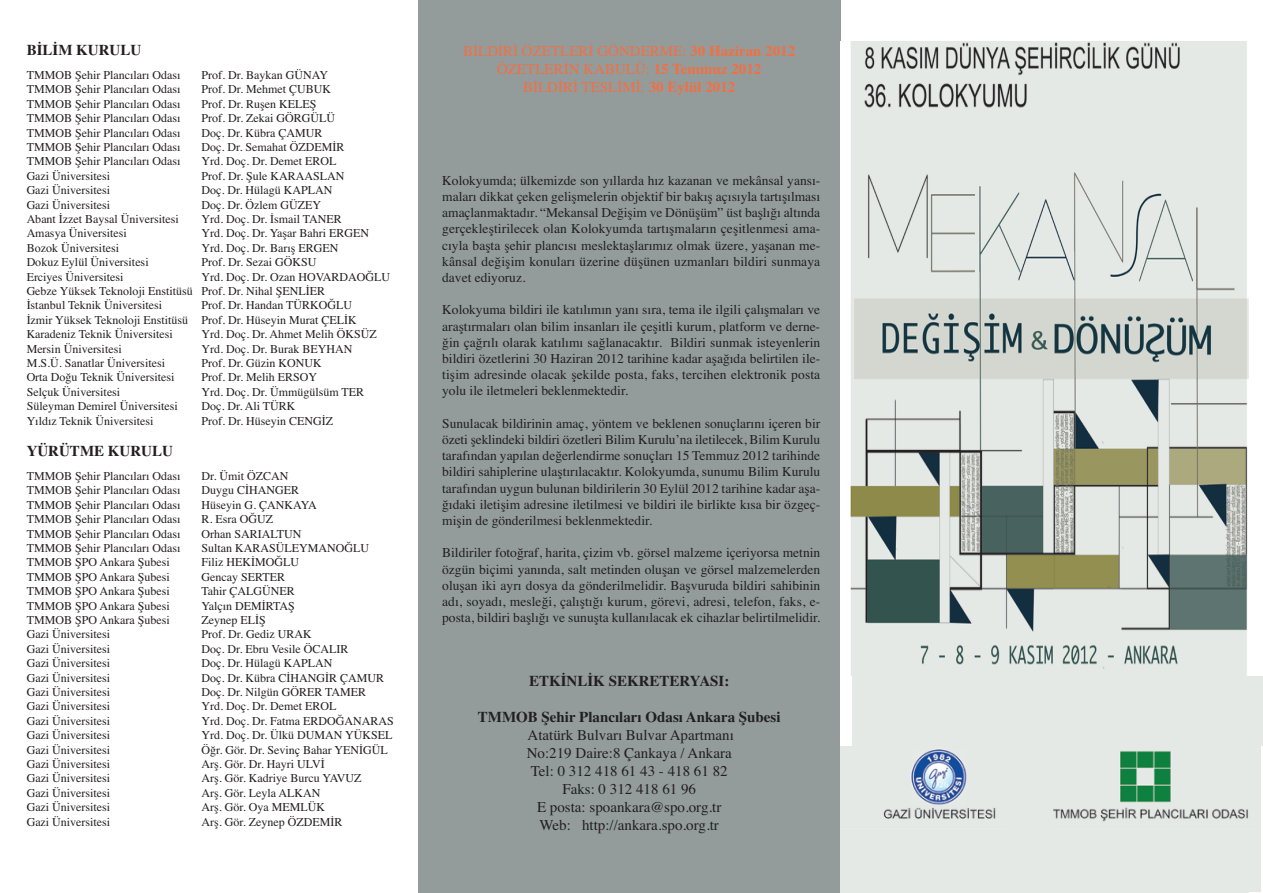
<style>
.page{position:relative;width:1263px;height:893px;background:#fff}
.page>*{position:absolute;margin:0;border:0;box-sizing:border-box;transform-origin:0 0}
.t1{font:15px/18px "Times";color:#231f20;text-align:center}
.t2{font:15px/18px "Times";color:#f36f42;text-align:center}
.t3{font:700 15px "Times";color:#231f20}
.t4{font:13.5px/16.2px "Times";color:#231f20;text-align:justify}
.t5{font:12px/14.4px "Times";color:#231f20}
.s1{font-weight:700}
</style>
<div class="page">
<div style="left:418px;top:0;width:422px;height:893px;background:#939c9b"></div>
<img style="left:850px;top:42px;width:399px;height:851px">
<img style="left:1048px;top:745px;width:213px;height:146px">
<img style="left:840px;top:745px;width:166px;height:148px">
<div style="left:1006px;top:745px;width:42px;height:148px;background:#e5e9e6"></div>
<div style="left:840px;top:676px;width:423px;height:69px;background:#e5e9e6"></div>
<p class="t3" style="left:27px;top:41px;width:116px">BİLİM KURULU</p>
<p class="t5" style="left:27px;top:68px;width:155px">TMMOB Şehir Plancıları Odası</p>
<p class="t5" style="left:201px;top:68px;width:128px">Prof. Dr. Baykan GÜNAY</p>
<p class="t5" style="left:27px;top:82px;width:155px">TMMOB Şehir Plancıları Odası</p>
<p class="t5" style="left:201px;top:82px;width:131px">Prof. Dr. Mehmet ÇUBUK</p>
<p class="t5" style="left:27px;top:96px;width:155px">TMMOB Şehir Plancıları Odası</p>
<p class="t5" style="left:201px;top:96px;width:117px">Prof. Dr. Ruşen KELEŞ</p>
<p class="t5" style="left:27px;top:111px;width:155px">TMMOB Şehir Plancıları Odası</p>
<p class="t5" style="left:201px;top:111px;width:135px">Prof. Dr. Zekai GÖRGÜLÜ</p>
<p class="t5" style="left:27px;top:125px;width:155px">TMMOB Şehir Plancıları Odası</p>
<p class="t5" style="left:201px;top:125px;width:122px">Doç. Dr. Kübra ÇAMUR</p>
<p class="t5" style="left:27px;top:140px;width:155px">TMMOB Şehir Plancıları Odası</p>
<p class="t5" style="left:201px;top:140px;width:144px">Doç. Dr. Semahat ÖZDEMİR</p>
<p class="t5" style="left:27px;top:154px;width:155px">TMMOB Şehir Plancıları Odası</p>
<p class="t5" style="left:201px;top:154px;width:136px">Yrd. Doç. Dr. Demet EROL</p>
<p class="t5" style="left:27px;top:168px;width:85px">Gazi Üniversitesi</p>
<p class="t5" style="left:201px;top:168px;width:144px">Prof. Dr. Şule KARAASLAN</p>
<p class="t5" style="left:27px;top:183px;width:85px">Gazi Üniversitesi</p>
<p class="t5" style="left:201px;top:183px;width:132px">Doç. Dr. Hülagü KAPLAN</p>
<p class="t5" style="left:27px;top:197px;width:85px">Gazi Üniversitesi</p>
<p class="t5" style="left:201px;top:197px;width:121px">Doç. Dr. Özlem GÜZEY</p>
<p class="t5" style="left:27px;top:212px;width:154px">Abant İzzet Baysal Üniversitesi</p>
<p class="t5" style="left:201px;top:212px;width:142px">Yrd. Doç. Dr. İsmail TANER</p>
<p class="t5" style="left:27px;top:226px;width:102px">Amasya Üniversitesi</p>
<p class="t5" style="left:201px;top:226px;width:169px">Yrd. Doç. Dr. Yaşar Bahri ERGEN</p>
<p class="t5" style="left:27px;top:240px;width:94px">Bozok Üniversitesi</p>
<p class="t5" style="left:201px;top:240px;width:138px">Yrd. Doç. Dr. Barış ERGEN</p>
<p class="t5" style="left:27px;top:255px;width:123px">Dokuz Eylül Üniversitesi</p>
<p class="t5" style="left:201px;top:255px;width:116px">Prof. Dr. Sezai GÖKSU</p>
<p class="t5" style="left:27px;top:269px;width:98px">Erciyes Üniversitesi</p>
<p class="t5" style="left:27px;top:269px;width:365px;text-indent:175px">Yrd. Doç. Dr. Ozan HOVARDAOĞLU<br>Gebze Yüksek Teknoloji Enstitüsü Prof. Dr. Nihal ŞENLİER<br>İstanbul Teknik Üniversitesi</p>
<p class="t5" style="left:27px;top:298px;width:332px;text-indent:175px">Prof. Dr. Handan TÜRKOĞLU<br>İzmir Yüksek Teknoloji Enstitüsü Prof. Dr. Hüseyin Murat ÇELİK<br>Karadeniz Teknik Üniversitesi</p>
<p class="t5" style="left:201px;top:327px;width:177px">Yrd. Doç. Dr. Ahmet Melih ÖKSÜZ</p>
<p class="t5" style="left:27px;top:341px;width:96px">Mersin Üniversitesi</p>
<p class="t5" style="left:201px;top:341px;width:152px">Yrd. Doç. Dr. Burak BEYHAN</p>
<p class="t5" style="left:27px;top:356px;width:140px">M.S.Ü. Sanatlar Üniversitesi</p>
<p class="t5" style="left:201px;top:356px;width:122px">Prof. Dr. Güzin KONUK</p>
<p class="t5" style="left:27px;top:370px;width:149px">Orta Doğu Teknik Üniversitesi</p>
<p class="t5" style="left:201px;top:370px;width:117px">Prof. Dr. Melih ERSOY</p>
<p class="t5" style="left:27px;top:384px;width:95px">Selçuk Üniversitesi</p>
<p class="t5" style="left:201px;top:384px;width:164px">Yrd. Doç. Dr. Ümmügülsüm TER</p>
<p class="t5" style="left:27px;top:399px;width:153px">Süleyman Demirel Üniversitesi</p>
<p class="t5" style="left:201px;top:399px;width:96px">Doç. Dr. Ali TÜRK</p>
<p class="t5" style="left:27px;top:413px;width:128px">Yıldız Teknik Üniversitesi</p>
<p class="t5" style="left:201px;top:413px;width:133px">Prof. Dr. Hüseyin CENGİZ</p>
<p class="t3" style="left:27px;top:442px;width:148px">YÜRÜTME KURULU</p>
<p class="t5" style="left:27px;top:469px;width:155px">TMMOB Şehir Plancıları Odası</p>
<p class="t5" style="left:201px;top:469px;width:89px">Dr. Ümit ÖZCAN</p>
<p class="t5" style="left:27px;top:483px;width:155px">TMMOB Şehir Plancıları Odası</p>
<p class="t5" style="left:201px;top:483px;width:99px">Duygu CİHANGER</p>
<p class="t5" style="left:27px;top:497px;width:155px">TMMOB Şehir Plancıları Odası</p>
<p class="t5" style="left:201px;top:497px;width:117px">Hüseyin G. ÇANKAYA</p>
<p class="t5" style="left:27px;top:512px;width:155px">TMMOB Şehir Plancıları Odası</p>
<p class="t5" style="left:201px;top:512px;width:73px">R. Esra OĞUZ</p>
<p class="t5" style="left:27px;top:526px;width:155px">TMMOB Şehir Plancıları Odası</p>
<p class="t5" style="left:201px;top:526px;width:101px">Orhan SARIALTUN</p>
<p class="t5" style="left:27px;top:541px;width:155px">TMMOB Şehir Plancıları Odası</p>
<p class="t5" style="left:201px;top:541px;width:169px">Sultan KARASÜLEYMANOĞLU</p>
<p class="t5" style="left:27px;top:555px;width:145px">TMMOB ŞPO Ankara Şubesi</p>
<p class="t5" style="left:201px;top:555px;width:99px">Filiz HEKİMOĞLU</p>
<p class="t5" style="left:27px;top:569px;width:145px">TMMOB ŞPO Ankara Şubesi</p>
<p class="t5" style="left:201px;top:569px;width:85px">Gencay SERTER</p>
<p class="t5" style="left:27px;top:584px;width:145px">TMMOB ŞPO Ankara Şubesi</p>
<p class="t5" style="left:201px;top:584px;width:95px">Tahir ÇALGÜNER</p>
<p class="t5" style="left:27px;top:598px;width:145px">TMMOB ŞPO Ankara Şubesi</p>
<p class="t5" style="left:201px;top:598px;width:95px">Yalçın DEMİRTAŞ</p>
<p class="t5" style="left:27px;top:613px;width:145px">TMMOB ŞPO Ankara Şubesi</p>
<p class="t5" style="left:201px;top:613px;width:66px">Zeynep ELİŞ</p>
<p class="t5" style="left:27px;top:627px;width:85px">Gazi Üniversitesi</p>
<p class="t5" style="left:201px;top:627px;width:112px">Prof. Dr. Gediz URAK</p>
<p class="t5" style="left:27px;top:641px;width:85px">Gazi Üniversitesi</p>
<p class="t5" style="left:201px;top:641px;width:149px">Doç. Dr. Ebru Vesile ÖCALIR</p>
<p class="t5" style="left:27px;top:656px;width:85px">Gazi Üniversitesi</p>
<p class="t5" style="left:201px;top:656px;width:132px">Doç. Dr. Hülagü KAPLAN</p>
<p class="t5" style="left:27px;top:670px;width:85px">Gazi Üniversitesi</p>
<p class="t5" style="left:201px;top:670px;width:184px">Doç. Dr. Kübra CİHANGİR ÇAMUR</p>
<p class="t5" style="left:27px;top:685px;width:85px">Gazi Üniversitesi</p>
<p class="t5" style="left:201px;top:685px;width:166px">Doç. Dr. Nilgün GÖRER TAMER</p>
<p class="t5" style="left:27px;top:699px;width:85px">Gazi Üniversitesi</p>
<p class="t5" style="left:201px;top:699px;width:136px">Yrd. Doç. Dr. Demet EROL</p>
<p class="t5" style="left:27px;top:713px;width:85px">Gazi Üniversitesi</p>
<p class="t5" style="left:201px;top:713px;width:194px">Yrd. Doç. Dr. Fatma ERDOĞANARAS</p>
<p class="t5" style="left:27px;top:728px;width:85px">Gazi Üniversitesi</p>
<p class="t5" style="left:201px;top:728px;width:192px">Yrd. Doç. Dr. Ülkü DUMAN YÜKSEL</p>
<p class="t5" style="left:27px;top:742px;width:85px">Gazi Üniversitesi</p>
<p class="t5" style="left:201px;top:742px;width:188px">Öğr. Gör. Dr. Sevinç Bahar YENİGÜL</p>
<p class="t5" style="left:27px;top:757px;width:85px">Gazi Üniversitesi</p>
<p class="t5" style="left:201px;top:757px;width:125px">Arş. Gör. Dr. Hayri ULVİ</p>
<p class="t5" style="left:27px;top:771px;width:85px">Gazi Üniversitesi</p>
<p class="t5" style="left:201px;top:771px;width:161px">Arş. Gör. Kadriye Burcu YAVUZ</p>
<p class="t5" style="left:27px;top:785px;width:85px">Gazi Üniversitesi</p>
<p class="t5" style="left:201px;top:785px;width:120px">Arş. Gör. Leyla ALKAN</p>
<p class="t5" style="left:27px;top:800px;width:85px">Gazi Üniversitesi</p>
<p class="t5" style="left:201px;top:800px;width:125px">Arş. Gör. Oya MEMLÜK</p>
<p class="t5" style="left:27px;top:814px;width:85px">Gazi Üniversitesi</p>
<p class="t5" style="left:201px;top:814px;width:142px">Arş. Gör. Zeynep ÖZDEMİR</p>
<p class="t2" style="left:463px;top:42px;width:334px">BİLDİRİ ÖZETLERİ GÖNDERME: <span class="s1">30 Haziran 2012<br></span>ÖZETLERİN KABULÜ: <span class="s1">15 Temmuz 2012<br></span>BİLDİRİ TESLİMİ: <span class="s1">30 Eylül 2012</span></p>
<p class="t4" style="left:442px;top:172px;width:380px">Kolokyumda; ülkemizde son yıllarda hız kazanan ve mekânsal yansı&shy;maları dikkat çeken gelişmelerin objektif bir bakış açısıyla tartışılması amaçlanmaktadır. “Mekansal Değişim ve Dönüşüm” üst başlığı altında gerçekleştirilecek olan Kolokyumda tartışmaların çeşitlenmesi ama&shy;cıyla başta şehir plancısı meslektaşlarımız olmak üzere, yaşanan me&shy;kânsal değişim konuları üzerine düşünen uzmanları bildiri sunmaya davet ediyoruz.</p>
<p class="t4" style="left:442px;top:302px;width:380px">Kolokyuma bildiri ile katılımın yanı sıra, tema ile ilgili çalışmaları ve araştırmaları olan bilim insanları ile çeşitli kurum, platform ve derne&shy;ğin çağrılı olarak katılımı sağlanacaktır. Bildiri sunmak isteyenlerin bildiri özetlerini 30 Haziran 2012 tarihine kadar aşağıda belirtilen ile&shy;tişim adresinde olacak şekilde posta, faks, tercihen elektronik posta yolu ile iletmeleri beklenmektedir.</p>
<p class="t4" style="left:442px;top:415px;width:380px">Sunulacak bildirinin amaç, yöntem ve beklenen sonuçlarını içeren bir özeti şeklindeki bildiri özetleri Bilim Kurulu’na iletilecek, Bilim Kurulu tarafından yapılan değerlendirme sonuçları 15 Temmuz 2012 tarihinde bildiri sahiplerine ulaştırılacaktır. Kolokyumda, sunumu Bilim Kurulu tarafından uygun bulunan bildirilerin 30 Eylül 2012 tarihine kadar aşa&shy;ğıdaki iletişim adresine iletilmesi ve bildiri ile birlikte kısa bir özgeç&shy;mişin de gönderilmesi beklenmektedir.</p>
<p class="t4" style="left:442px;top:545px;width:380px">Bildiriler fotoğraf, harita, çizim vb. görsel malzeme içeriyorsa metnin özgün biçimi yanında, salt metinden oluşan ve görsel malzemelerden oluşan iki ayrı dosya da gönderilmelidir. Başvuruda bildiri sahibinin adı, soyadı, mesleği, çalıştığı kurum, görevi, adresi, telefon, faks, e&shy;posta, bildiri başlığı ve sunuşta kullanılacak ek cihazlar belirtilmelidir.</p>
<p class="t3" style="left:529px;top:672px;width:202px">ETKİNLİK SEKRETERYASI:</p>
<p class="t3" style="left:478px;top:708px;width:304px">TMMOB Şehir Plancıları Odası Ankara Şubesi</p>
<p class="t1" style="left:527px;top:726px;width:209px">Atatürk Bulvarı Bulvar Apartmanı<br>No:219 Daire:8 Çankaya / Ankara<br>Tel: 0 312 418 61 43 - 418 61 82<br>Faks: 0 312 418 61 96<br>E posta: spoankara@spo.org.tr<br>Web: http://ankara.spo.org.tr</p>
</div>
